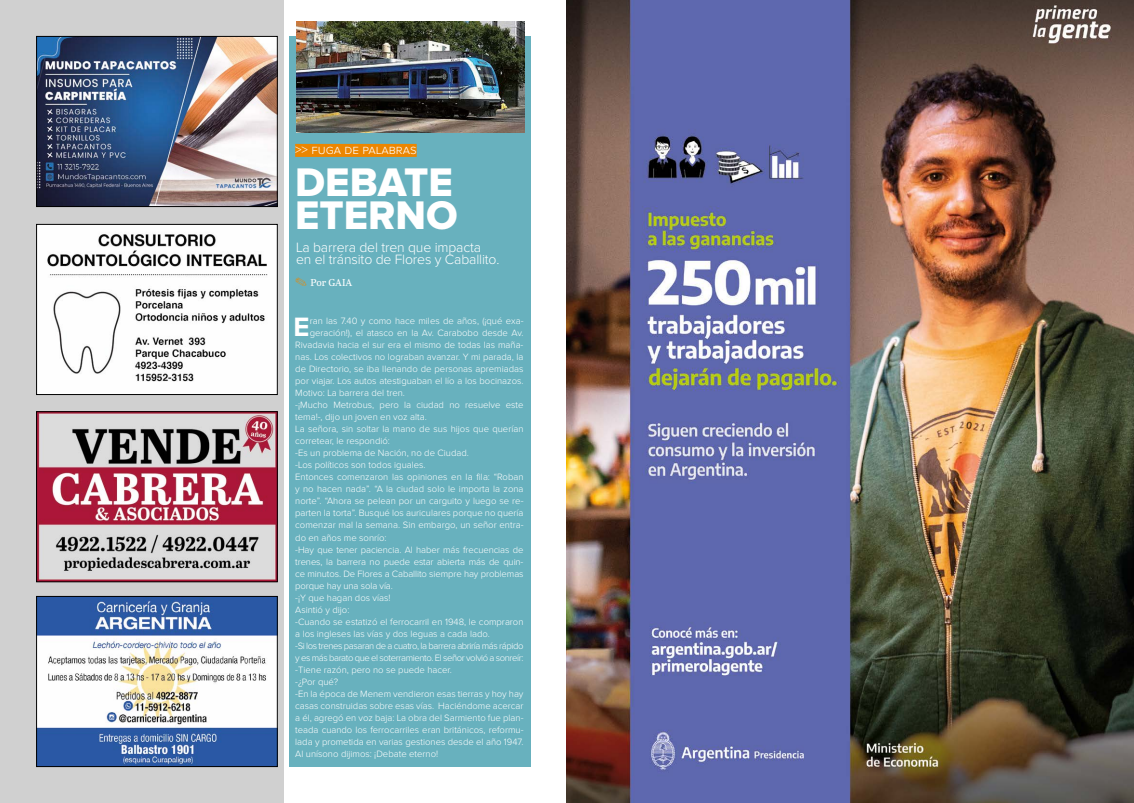
<style>
.page{position:relative;width:1134px;height:803px;background:#fff}
.page>*{position:absolute;margin:0;border:0;box-sizing:border-box;transform-origin:0 0}
.t1{font:41.3px/33px "Proxima Nova Extrabld";color:#fff}
.t2{font:700 27.5px "Proxima Nova";color:#fff}
.t3{font:300 14px/12px "Proxima Nova";letter-spacing:-.01em;color:#fff}
.t4{font:300 13px "Proxima Nova";color:#fff}
.t5{font:10px "Abril Text";color:#fff}
.t6{font:300 9.5px "Proxima Nova";color:#fff}
.t7{font:300 9.5px "Proxima Nova";letter-spacing:-.04em;color:#fff}
.s1{color:#ec8600}
</style>
<div class="page">
<div style="left:289px;top:36px;width:242px;height:730px;background:#68b1be"></div>
<img style="left:296px;top:21px;width:228px;height:111px">
<div style="left:295px;top:144px;width:122px;height:13px;background:#ec8600"></div>
<div style="left:0;top:0;width:283px;height:802px;background:#d0d0d0"></div>
<img style="left:38px;top:597px;width:238px;height:167px">
<div style="left:36px;top:595px;width:242px;height:171px;border:1px solid #000"></div>
<img style="left:38px;top:413px;width:238px;height:167px">
<div style="left:36px;top:411px;width:242px;height:171px;border:1px solid #000"></div>
<img style="left:38px;top:226px;width:238px;height:167px">
<div style="left:36px;top:224px;width:242px;height:171px;border:1px solid #000"></div>
<img style="left:38px;top:38px;width:238px;height:167px">
<div style="left:36px;top:36px;width:242px;height:171px;border:1px solid #000"></div>
<img style="left:567px;top:0;width:567px;height:802px">
<h3 class="t4" style="left:295px;top:144px;width:123px">&gt;&gt; fuga de palabras</h3>
<h1 class="t1" style="left:295px;top:167px;width:164px">DEBATE<br>ETERNO</h1>
<h3 class="t3" style="left:296px;top:242px;width:205px">La barrera del tren que impacta en el tránsito de Flores y Caballito.</h3>
<p class="t5" style="left:295px;top:275px;width:59px"><span class="s1">✎</span> Por GAIA</p>
<h2 class="t2" style="left:293px;top:314px;width:18px">E</h2>
<p class="t6" style="left:310px;top:316px;width:215px">ran las 7.40 y como hace miles de años, (¡qué exa-</p>
<p class="t6" style="left:310px;top:328px;width:215px">geración!), el atasco en la Av. Carabobo desde Av.</p>
<p class="t6" style="left:295px;top:340px;width:230px">Rivadavia hacia el sur era el mismo de todas las maña-</p>
<p class="t6" style="left:295px;top:352px;width:230px">nas. Los colectivos no lograban avanzar. Y mi parada, la</p>
<p class="t6" style="left:295px;top:364px;width:230px">de Directorio, se iba llenando de personas apremiadas</p>
<p class="t6" style="left:295px;top:376px;width:230px">por viajar. Los autos atestiguaban el lío a los bocinazos.</p>
<p class="t6" style="left:295px;top:388px;width:111px">Motivo: La barrera del tren.</p>
<p class="t6" style="left:295px;top:400px;width:230px">-¡Mucho Metrobus, pero la ciudad no resuelve este</p>
<p class="t6" style="left:295px;top:412px;width:133px">tema!-, dijo un joven en voz alta.</p>
<p class="t6" style="left:295px;top:424px;width:230px">La señora, sin soltar la mano de sus hijos que querían</p>
<p class="t6" style="left:295px;top:436px;width:96px">corretear, le respondió:</p>
<p class="t6" style="left:295px;top:448px;width:175px">-Es un problema de Nación, no de Ciudad.</p>
<p class="t6" style="left:295px;top:460px;width:132px">-Los políticos son todos iguales.</p>
<p class="t6" style="left:295px;top:472px;width:230px">Entonces comenzaron las opiniones en la fila: “Roban</p>
<p class="t6" style="left:295px;top:484px;width:230px">y no hacen nada”. “A la ciudad solo le importa la zona</p>
<p class="t6" style="left:295px;top:496px;width:230px">norte”. “Ahora se pelean por un carguito y luego se re-</p>
<p class="t6" style="left:295px;top:508px;width:230px">parten la torta”. Busqué los auriculares porque no quería</p>
<p class="t6" style="left:295px;top:520px;width:230px">comenzar mal la semana. Sin embargo, un señor entra-</p>
<p class="t6" style="left:295px;top:532px;width:93px">do en años me sonrío:</p>
<p class="t6" style="left:295px;top:544px;width:230px">-Hay que tener paciencia. Al haber más frecuencias de</p>
<p class="t6" style="left:295px;top:556px;width:230px">trenes, la barrera no puede estar abierta más de quin-</p>
<p class="t6" style="left:295px;top:568px;width:230px">ce minutos. De Flores a Caballito siempre hay problemas</p>
<p class="t6" style="left:295px;top:580px;width:99px">porque hay una sola vía.</p>
<p class="t6" style="left:295px;top:592px;width:97px">-¡Y que hagan dos vías!</p>
<p class="t6" style="left:295px;top:604px;width:56px">Asintió y dijo:</p>
<p class="t6" style="left:295px;top:616px;width:230px">-Cuando se estatizó el ferrocarril en 1948, le compraron</p>
<p class="t6" style="left:295px;top:628px;width:196px">a los ingleses las vías y dos leguas a cada lado.</p>
<p class="t7" style="left:295px;top:640px;width:230px">-Si los trenes pasaran de a cuatro, la barrera abriría más rápido</p>
<p class="t7" style="left:295px;top:652px;width:230px">y es más barato que el soterramiento. El señor volvió a sonreír:</p>
<p class="t6" style="left:295px;top:664px;width:158px">-Tiene razón, pero no se puede hacer.</p>
<p class="t6" style="left:295px;top:676px;width:45px">-¿Por qué?</p>
<p class="t6" style="left:295px;top:688px;width:230px">-En la época de Menem vendieron esas tierras y hoy hay</p>
<p class="t6" style="left:295px;top:700px;width:230px">casas construidas sobre esas vías. Haciéndome acercar</p>
<p class="t6" style="left:295px;top:712px;width:230px">a él, agregó en voz baja: La obra del Sarmiento fue plan-</p>
<p class="t6" style="left:295px;top:724px;width:230px">teada cuando los ferrocarriles eran británicos, reformu-</p>
<p class="t6" style="left:295px;top:736px;width:230px">lada y prometida en varias gestiones desde el año 1947.</p>
<p class="t6" style="left:295px;top:748px;width:144px">Al unísono dijimos: ¡Debate eterno!</p>
</div>
